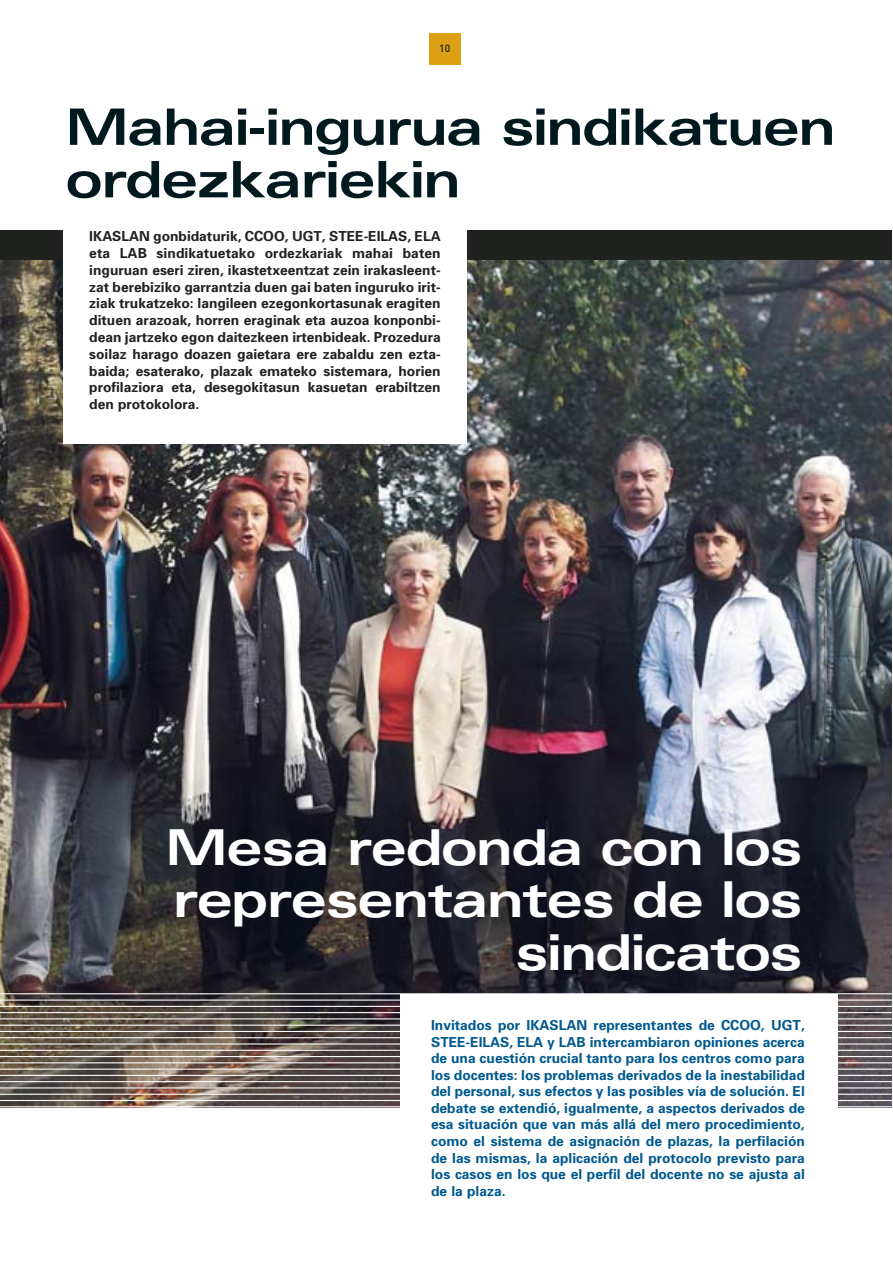
<style>
.page{position:relative;width:893px;height:1263px;background:#fff}
.page>*{position:absolute;margin:0;border:0;box-sizing:border-box;transform-origin:0 0}
.t1{font:700 expanded 50.25px/52.5px "Univers";letter-spacing:-.03em;color:#00191f}
.t2{font:700 expanded 49.5px/52.5px "Univers";letter-spacing:-.03em;color:#fff;text-align:right}
.t3{font:700 13.8px/16.5px "Univers";color:#00598e;text-align:justify}
.t4{font:700 13.8px/16.8px "Univers";color:#1f221e;text-align:justify}
.t5{font:500 10.5px "DIN";color:#1f221e}
</style>
<div class="page">
<img style="left:0;top:33px;width:892px;height:1075px">
<p class="t5" style="left:439px;top:45px;width:13px">10</p>
<p class="t1" style="left:65px;top:105px;width:771px">Mahai-ingurua sindikatuen ordezkariekin</p>
<p class="t4" style="left:89px;top:229px;width:353px">IKASLAN gonbidaturik, CCOO, UGT, STEE-EILAS, ELA eta LAB sindikatuetako ordezkariak mahai baten inguruan eseri ziren, ikastetxeentzat zein irakasleent&shy;zat berebiziko garrantzia duen gai baten inguruko irit&shy;ziak trukatzeko: langileen ezegonkortasunak eragiten dituen arazoak, horren eraginak eta auzoa konponbi&shy;dean jartzeko egon daitezkeen irtenbideak. Prozedura soilaz harago doazen gaietara ere zabaldu zen ezta&shy;baida; esaterako, plazak emateko sistemara, horien profilaziora eta, desegokitasun kasuetan erabiltzen den protokolora.</p>
<p class="t2" style="left:165px;top:826px;width:638px">Mesa redonda con los representantes de los sindicatos</p>
<p class="t3" style="left:431px;top:1018px;width:375px">Invitados por IKASLAN representantes de CCOO, UGT, STEE-EILAS, ELA y LAB intercambiaron opiniones acerca de una cuestión crucial tanto para los centros como para los docentes: los problemas derivados de la inestabilidad del personal, sus efectos y las posibles vía de solución. El debate se extendió, igualmente, a aspectos derivados de esa situación que van más allá del mero procedimiento, como el sistema de asignación de plazas, la perfilación de las mismas, la aplicación del protocolo previsto para los casos en los que el perfil del docente no se ajusta al de la plaza.</p>
</div>
